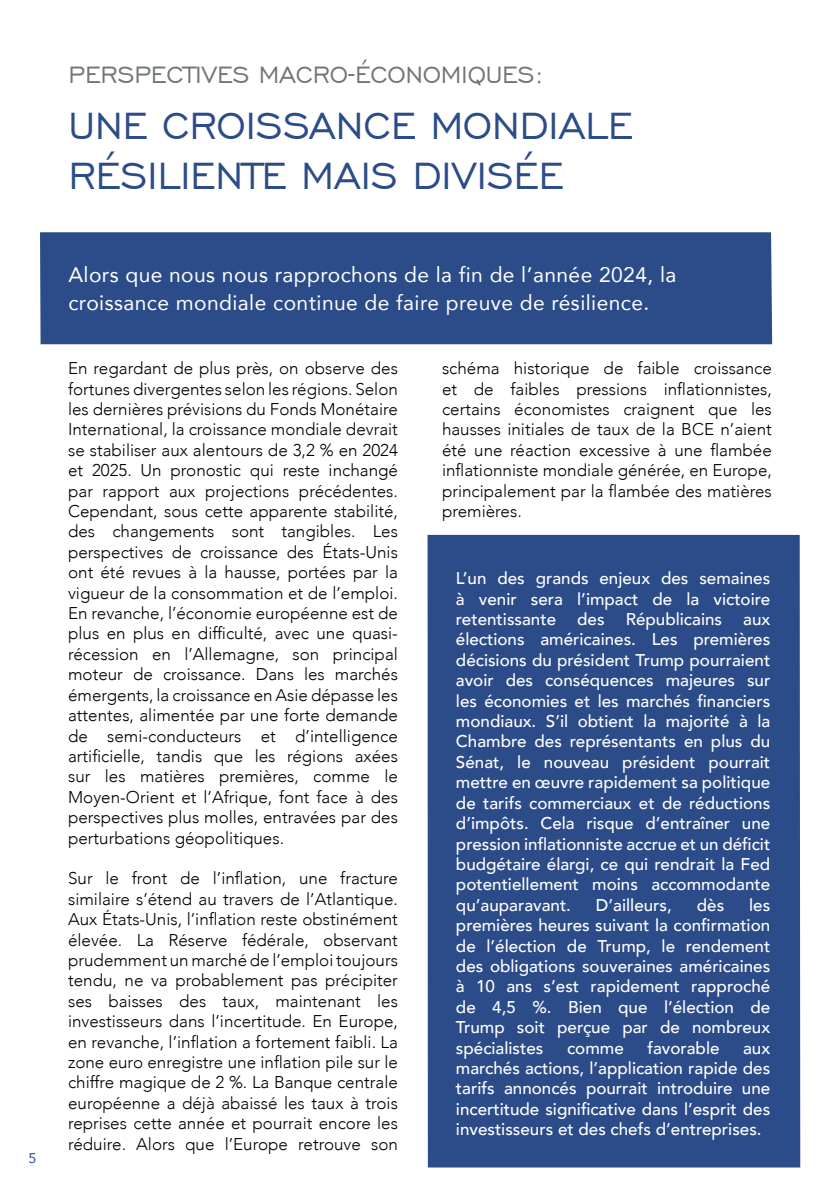
<style>
.page{position:relative;width:840px;height:1191px;background:#fff}
.page>*{position:absolute;margin:0;border:0;box-sizing:border-box;transform-origin:0 0}
.t1{font:48px/50px "Engravers Gothic BT";letter-spacing:-.01em;color:#2c4b89;scale:.96 1}
.t2{font:30px "Engravers Gothic BT";letter-spacing:-.01em;color:#707576;scale:.96 1}
.t3{font:21px/28px "Avenir";letter-spacing:.02em;color:#fff}
.t4{font:300 17px/20.4px "Avenir";color:#000;text-align:justify}
.t5{font:500 17px/20.4px "Avenir";color:#fff;text-align:justify}
.t6{font:14px "Avenir";color:#2c4b89}
</style>
<div class="page">
<div style="left:40px;top:232px;width:731px;height:112px;background:#2c4b89"></div>
<div style="left:427px;top:535px;width:372px;height:632px;background:#2c4b89"></div>
<p class="t6" style="left:28px;top:1146px;width:9px">5</p>
<h2 class="t2" style="left:68px;top:59px;width:496px">PERSPECTIVES MACRO-ÉCONOMIQUES:</h2>
<h1 class="t1" style="left:68px;top:100px;width:589px">UNE CROISSANCE MONDIALE<br>RÉSILIENTE MAIS DIVISÉE</h1>
<p class="t3" style="left:68px;top:260px;width:609px">Alors que nous nous rapprochons de la fin de l’année 2024, la croissance mondiale continue de faire preuve de résilience.</p>
<p class="t4" style="left:68px;top:358px;width:331px">En regardant de plus près, on observe des fortunes divergentes selon les régions. Selon les dernières prévisions du Fonds Monétaire International, la croissance mondiale devrait se stabiliser aux alentours de 3,2 % en 2024 et 2025. Un pronostic qui reste inchangé par rapport aux projections précédentes.<br>Cependant, sous cette apparente stabilité, des changements sont tangibles. Les perspectives de croissance des États-Unis ont été revues à la hausse, portées par la vigueur de la consommation et de l’emploi.<br>En revanche, l’économie européenne est de plus en plus en difficulté, avec une quasi&shy;récession en l’Allemagne, son principal moteur de croissance. Dans les marchés émergents, la croissance en Asie dépasse les attentes, alimentée par une forte demande de semi-conducteurs et d’intelligence artificielle, tandis que les régions axées sur les matières premières, comme le Moyen-Orient et l’Afrique, font face à des perspectives plus molles, entravées par des perturbations géopolitiques.</p>
<p class="t4" style="left:68px;top:868px;width:331px">Sur le front de l’inflation, une fracture similaire s’étend au travers de l’Atlantique.<br>Aux États-Unis, l’inflation reste obstinément élevée. La Réserve fédérale, observant prudemment un marché de l’emploi toujours tendu, ne va probablement pas précipiter ses baisses des taux, maintenant les investisseurs dans l’incertitude. En Europe, en revanche, l’inflation a fortement faibli. La zone euro enregistre une inflation pile sur le chiffre magique de 2 %. La Banque centrale européenne a déjà abaissé les taux à trois reprises cette année et pourrait encore les réduire. Alors que l’Europe retrouve son</p>
<p class="t4" style="left:442px;top:358px;width:331px">schéma historique de faible croissance et de faibles pressions inflationnistes, certains économistes craignent que les hausses initiales de taux de la BCE n’aient été une réaction excessive à une flambée inflationniste mondiale générée, en Europe, principalement par la flambée des matières premières.</p>
<p class="t5" style="left:455px;top:567px;width:316px">L’un des grands enjeux des semaines à venir sera l’impact de la victoire retentissante des Républicains aux élections américaines. Les premières décisions du président Trump pourraient avoir des conséquences majeures sur les économies et les marchés financiers mondiaux. S’il obtient la majorité à la Chambre des représentants en plus du Sénat, le nouveau président pourrait mettre en œuvre rapidement sa politique de tarifs commerciaux et de réductions d’impôts. Cela risque d’entraîner une pression inflationniste accrue et un déficit budgétaire élargi, ce qui rendrait la Fed potentiellement moins accommodante qu’auparavant.</p>
<p class="t5" style="left:455px;top:893px;width:316px;text-indent:293px">les premières heures suivant la confirmation de l’élection de Trump, le rendement des obligations souveraines américaines à 10 ans s’est rapidement rapproché de 4,5 %. Bien que l’élection de Trump soit perçue par de nombreux spécialistes</p>
<p class="t5" style="left:595px;top:893px;width:77px">D’ailleurs,</p>
<p class="t5" style="left:696px;top:893px;width:29px">dès</p>
<p class="t5" style="left:566px;top:1036px;width:58px">comme</p>
<p class="t5" style="left:647px;top:1036px;width:74px">favorable</p>
<p class="t5" style="left:455px;top:1036px;width:316px;text-indent:287px">aux marchés actions, l’application rapide des tarifs annoncés pourrait introduire une incertitude significative dans l’esprit des investisseurs et des chefs d’entreprises.</p>
</div>
